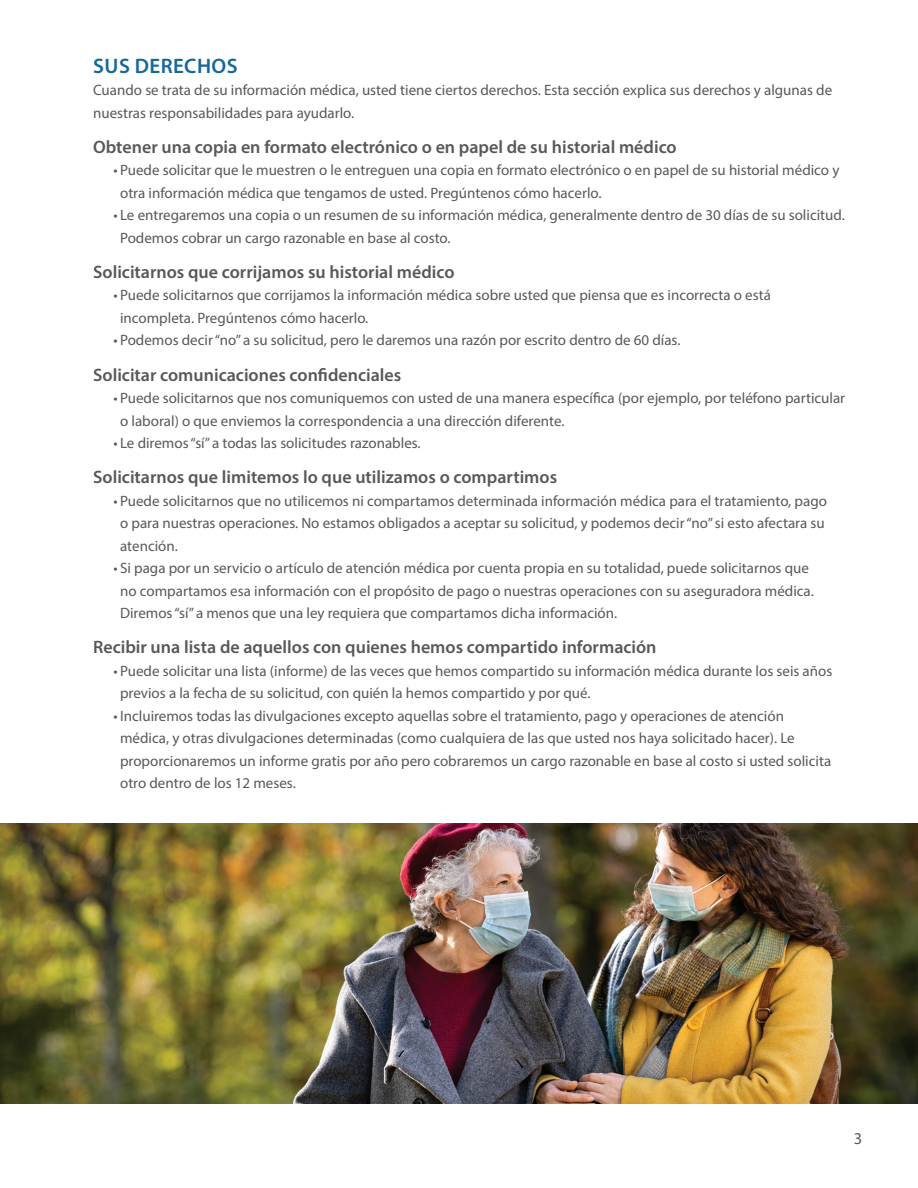
<style>
.page{position:relative;width:918px;height:1188px;background:#fff}
.page>*{position:absolute;margin:0;border:0;box-sizing:border-box;transform-origin:0 0}
.t1{font:600 21px "Myriad Pro";letter-spacing:.02em;color:#16689b}
.t2{font:600 18px "Myriad Pro";color:#57585a}
.t3{font:16.5px "Myriad Pro";color:#57585a}
.t4{font:15px/22.5px "Myriad Pro";color:#57585a}
</style>
<div class="page">
<img style="left:0;top:824px;width:918px;height:279px">
<h1 class="t1" style="left:93px;top:52px;width:146px">SUS DERECHOS</h1>
<p class="t4" style="left:93px;top:79px;width:741px">Cuando se trata de su información médica, usted tiene ciertos derechos. Esta sección explica sus derechos y algunas de nuestras responsabilidades para ayudarlo.</p>
<p class="t2" style="left:93px;top:135px;width:585px">Obtener una copia en formato electrónico o en papel de su historial médico</p>
<p class="t4" style="left:120px;top:159px;width:721px;text-indent:-7px">• Puede solicitar que le muestren o le entreguen una copia en formato electrónico o en papel de su historial médico y otra información médica que tengamos de usted. Pregúntenos cómo hacerlo.</p>
<p class="t4" style="left:120px;top:204px;width:726px;text-indent:-7px">• Le entregaremos una copia o un resumen de su información médica, generalmente dentro de 30 días de su solicitud.<br>Podemos cobrar un cargo razonable en base al costo.</p>
<p class="t2" style="left:93px;top:260px;width:363px">Solicitarnos que corrijamos su historial médico</p>
<p class="t4" style="left:120px;top:284px;width:652px;text-indent:-7px">• Puede solicitarnos que corrijamos la información médica sobre usted que piensa que es incorrecta o está incompleta. Pregúntenos cómo hacerlo.</p>
<p class="t4" style="left:113px;top:329px;width:569px">• Podemos decir “no” a su solicitud, pero le daremos una razón por escrito dentro de 60 días.</p>
<p class="t2" style="left:93px;top:363px;width:310px">Solicitar comunicaciones confidenciales</p>
<p class="t4" style="left:120px;top:387px;width:727px;text-indent:-7px">• Puede solicitarnos que nos comuniquemos con usted de una manera específica (por ejemplo, por teléfono particular o laboral) o que enviemos la correspondencia a una dirección diferente.</p>
<p class="t4" style="left:113px;top:432px;width:309px">• Le diremos “sí” a todas las solicitudes razonables.</p>
<p class="t2" style="left:93px;top:466px;width:466px">Solicitarnos que limitemos lo que utilizamos o compartimos</p>
<p class="t4" style="left:120px;top:489px;width:708px;text-indent:-7px">• Puede solicitarnos que no utilicemos ni compartamos determinada información médica para el tratamiento, pago o para nuestras operaciones. No estamos obligados a aceptar su solicitud, y podemos decir “no” si esto afectara su atención.</p>
<p class="t4" style="left:120px;top:557px;width:695px;text-indent:-7px">• Si paga por un servicio o artículo de atención médica por cuenta propia en su totalidad, puede solicitarnos que no compartamos esa información con el propósito de pago o nuestras operaciones con su aseguradora médica.<br>Diremos “sí” a menos que una ley requiera que compartamos dicha información.</p>
<p class="t2" style="left:93px;top:636px;width:565px">Recibir una lista de aquellos con quienes hemos compartido información</p>
<p class="t4" style="left:120px;top:659px;width:714px;text-indent:-7px">• Puede solicitar una lista (informe) de las veces que hemos compartido su información médica durante los seis años previos a la fecha de su solicitud, con quién la hemos compartido y por qué.</p>
<p class="t4" style="left:120px;top:704px;width:713px;text-indent:-7px">• Incluiremos todas las divulgaciones excepto aquellas sobre el tratamiento, pago y operaciones de atención médica, y otras divulgaciones determinadas (como cualquiera de las que usted nos haya solicitado hacer). Le proporcionaremos un informe gratis por año pero cobraremos un cargo razonable en base al costo si usted solicita otro dentro de los 12 meses.</p>
<p class="t3" style="left:854px;top:1128px;width:10px">3</p>
</div>
